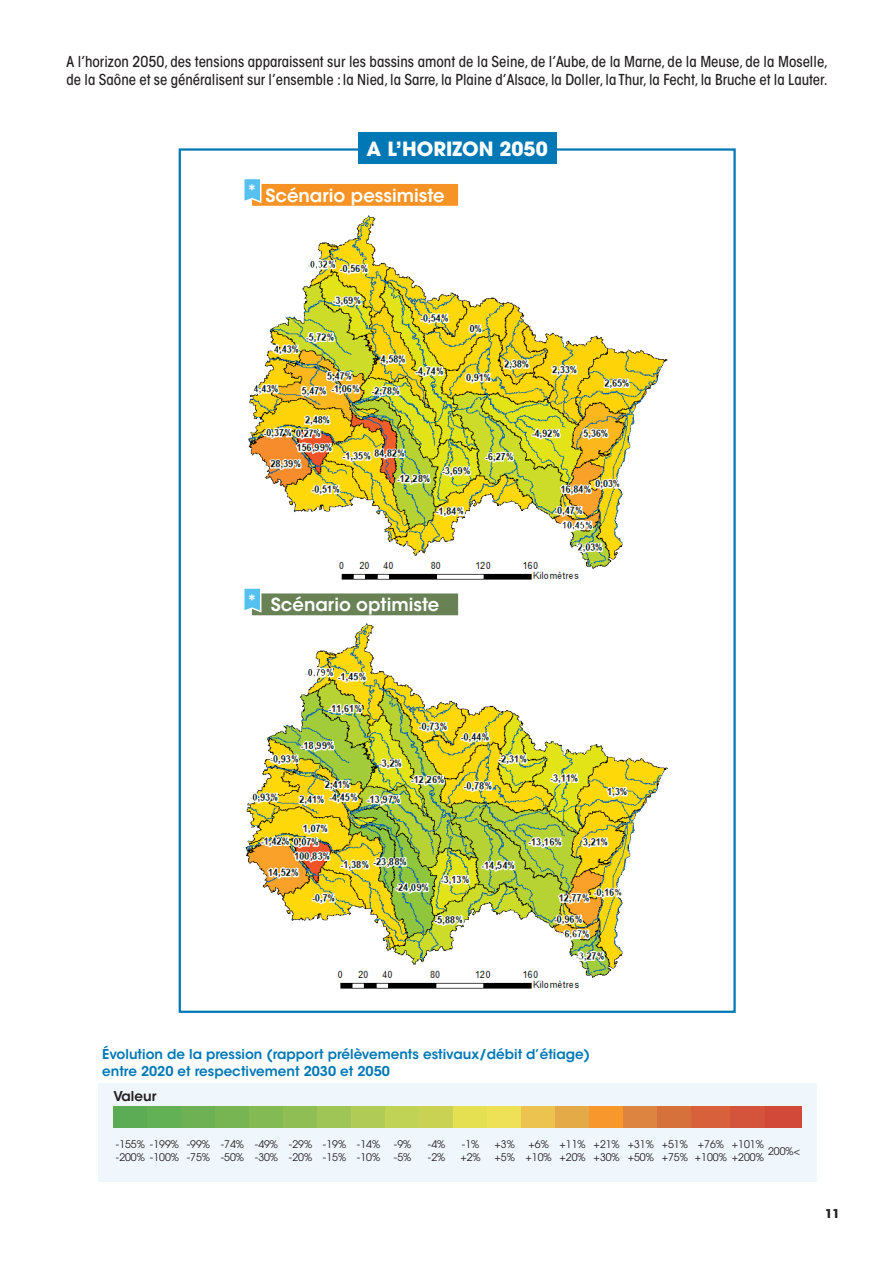
<style>
.page{position:relative;width:893px;height:1263px;background:#fff}
.page>*{position:absolute;margin:0;border:0;box-sizing:border-box;transform-origin:0 0}
.t1{font:700 19.5px "ITC Avant Garde Pro";color:#fff}
.t2{font:600 18px "ITC Avant Garde Std";color:#fff}
.t3{font:500 condensed 15px/18px "ITC Avant Garde Std";color:#231f20}
.t4{font:600 13.5px/16.2px "ITC Avant Garde Std";color:#0078b5}
.t5{font:600 13.5px "ITC Avant Garde Std";color:#231f20}
.t6{font:700 12px "ITC Avant Garde Pro";color:#231f20}
.t7{font:10.5px/12.6px "ITC Avant Garde Pro";color:#231f20}
</style>
<div class="page">
<div style="left:98px;top:1084px;width:718px;height:98px;background:#eff7fc"></div>
<div style="left:113px;top:1106px;width:34px;height:21px;background:#5cac56"></div>
<div style="left:147px;top:1106px;width:34px;height:21px;background:#63b155"></div>
<div style="left:181px;top:1106px;width:34px;height:21px;background:#6eb154"></div>
<div style="left:215px;top:1106px;width:34px;height:21px;background:#77b553"></div>
<div style="left:249px;top:1106px;width:34px;height:21px;background:#84ba54"></div>
<div style="left:283px;top:1106px;width:34px;height:21px;background:#8ebe54"></div>
<div style="left:317px;top:1106px;width:34px;height:21px;background:#9ec555"></div>
<div style="left:351px;top:1106px;width:35px;height:21px;background:#b0cc56"></div>
<div style="left:386px;top:1106px;width:34px;height:21px;background:#c1d355"></div>
<div style="left:420px;top:1106px;width:34px;height:21px;background:#cad253"></div>
<div style="left:454px;top:1106px;width:34px;height:21px;background:#e4e051"></div>
<div style="left:488px;top:1106px;width:34px;height:21px;background:#efe157"></div>
<div style="left:522px;top:1106px;width:34px;height:21px;background:#ecc34e"></div>
<div style="left:556px;top:1106px;width:34px;height:21px;background:#e4aa48"></div>
<div style="left:590px;top:1106px;width:34px;height:21px;background:#f7972c"></div>
<div style="left:624px;top:1106px;width:34px;height:21px;background:#de8441"></div>
<div style="left:658px;top:1106px;width:34px;height:21px;background:#d7713c"></div>
<div style="left:692px;top:1106px;width:38px;height:21px;background:#d8613b"></div>
<div style="left:730px;top:1106px;width:36px;height:21px;background:#d4543b"></div>
<div style="left:766px;top:1106px;width:36px;height:21px;background:#d24839"></div>
<div style="left:179px;top:148px;width:557px;height:865px;background:#fff;border:2px solid #0078b5"></div>
<div style="left:358px;top:133px;width:198px;height:31px;background:#0078b5"></div>
<img style="left:248px;top:215px;width:420px;height:365px">
<div style="left:251px;top:183px;width:208px;height:24px;background:#f79324"></div>
<div style="left:250px;top:182px;width:210px;height:25px;border:2px solid #fff"></div>
<svg style="left:244px;top:179px;width:18px;height:25px"></svg>
<img style="left:245px;top:623px;width:423px;height:366px">
<div style="left:251px;top:593px;width:208px;height:23px;background:#688255"></div>
<div style="left:250px;top:592px;width:210px;height:25px;border:2px solid #fff"></div>
<svg style="left:244px;top:588px;width:18px;height:26px"></svg>
<p class="t3" style="left:67px;top:53px;width:763px">A l’horizon 2050, des tensions apparaissent sur les bassins amont de la Seine, de l’Aube, de la Marne, de la Meuse, de la Moselle, de la Saône et se généralisent sur l’ensemble : la Nied, la Sarre, la Plaine d’Alsace, la Doller, la Thur, la Fecht, la Bruche et la Lauter.</p>
<h1 class="t1" style="left:367px;top:135px;width:183px">A L’HORIZON 2050</h1>
<p class="t2" style="left:248px;top:184px;width:198px"><sup>*</sup> Scénario pessimiste</p>
<p class="t2" style="left:248px;top:593px;width:193px"><sup>*</sup> Scénario optimiste</p>
<p class="t4" style="left:102px;top:1046px;width:489px">Évolution de la pression (rapport prélèvements estivaux/débit d’étiage) entre 2020 et respectivement 2030 et 2050</p>
<p class="t5" style="left:113px;top:1087px;width:44px">Valeur</p>
<p class="t7" style="left:116px;top:1138px;width:31px">-155% -200%</p>
<p class="t7" style="left:150px;top:1138px;width:31px">-199% -100%</p>
<p class="t7" style="left:187px;top:1138px;width:25px">-99% -75%</p>
<p class="t7" style="left:221px;top:1138px;width:25px">-74% -50%</p>
<p class="t7" style="left:255px;top:1138px;width:25px">-49% -30%</p>
<p class="t7" style="left:289px;top:1138px;width:25px">-29% -20%</p>
<p class="t7" style="left:323px;top:1138px;width:25px">-19% -15%</p>
<p class="t7" style="left:357px;top:1138px;width:25px">-14% -10%</p>
<p class="t7" style="left:394px;top:1138px;width:19px">-9% -5%</p>
<p class="t7" style="left:428px;top:1138px;width:19px">-4% -2%</p>
<p class="t7" style="left:460px;top:1138px;width:22px">-1% +2%</p>
<p class="t7" style="left:494px;top:1138px;width:22px">+3% +5%</p>
<p class="t7" style="left:526px;top:1138px;width:28px">+6% +10%</p>
<p class="t7" style="left:560px;top:1138px;width:28px">+11% +20%</p>
<p class="t7" style="left:594px;top:1138px;width:28px">+21% +30%</p>
<p class="t7" style="left:628px;top:1138px;width:28px">+31% +50%</p>
<p class="t7" style="left:662px;top:1138px;width:28px">+51% +75%</p>
<p class="t7" style="left:695px;top:1138px;width:33px">+76% +100%</p>
<p class="t7" style="left:732px;top:1138px;width:33px">+101% +200%</p>
<p class="t7" style="left:768px;top:1144px;width:33px">200%&lt;</p>
<p class="t6" style="left:825px;top:1205px;width:16px">11</p>
</div>
